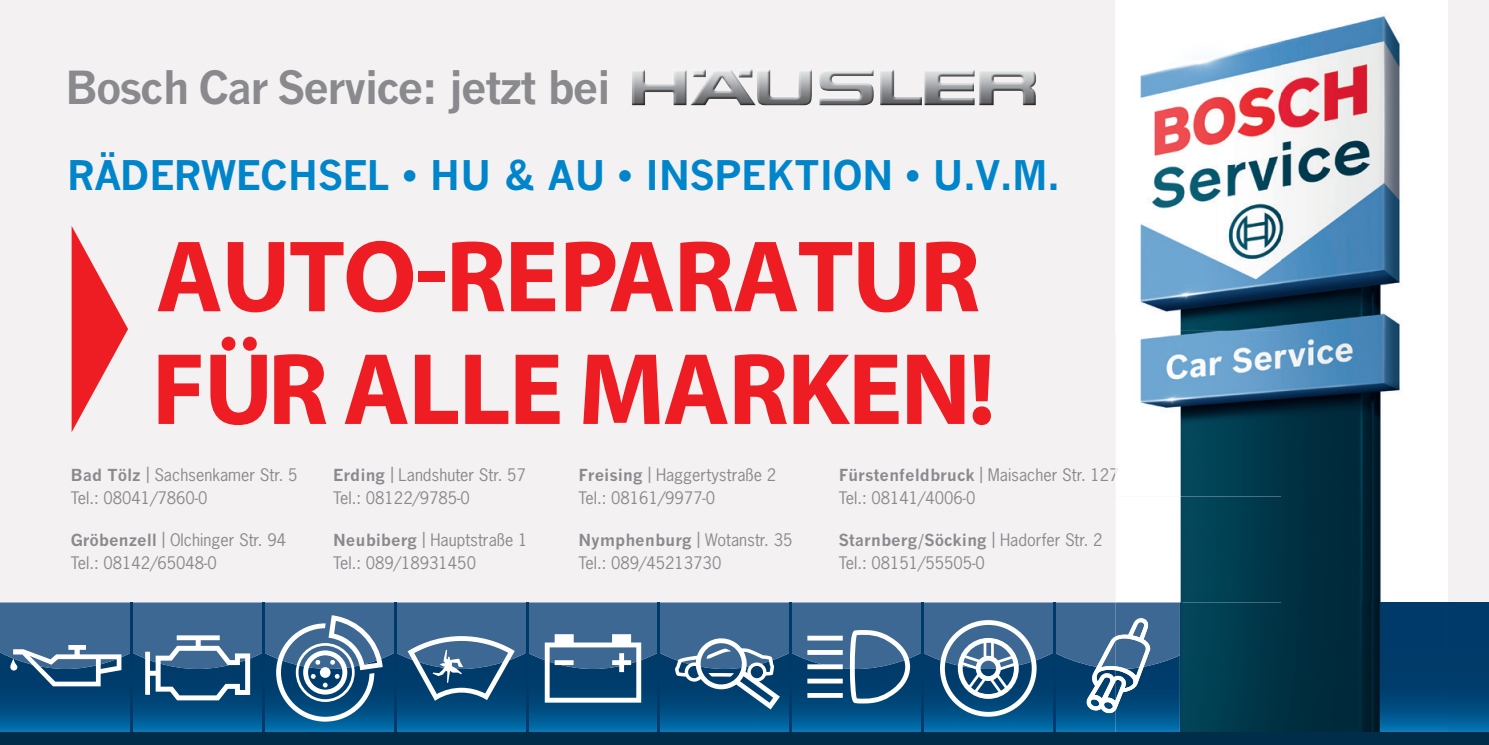
<style>
.page{position:relative;width:1489px;height:745px;background:#fff}
.page>*{position:absolute;margin:0;border:0;box-sizing:border-box;transform-origin:0 0}
.t1{font:700 102.5px/112.5px "Myriad Pro";letter-spacing:-.02em;color:#ee1d23}
.t2{font:700 44.75px "M News Gothic";letter-spacing:-.05em;color:#8a8a8e}
.t3{font:700 40px "M News Gothic";letter-spacing:-.01em;color:#0085cb}
.t4{font:16.25px/22.5px "News Gothic";color:#8a8a8e}
.t5{font:700 16.25px "M News Gothic";color:#8a8a8e}
.s1{font-family:"M News Gothic";font-weight:700}
.s2{font-family:"News Gothic";font-weight:400}
</style>
<div class="page">
<div style="left:0;top:0;width:1488px;height:602px;background:#f4f1f2"></div>
<div style="left:988px;top:468px;width:127px;height:13px;background:#f4f1f2"></div>
<img style="left:631px;top:69px;width:55px;height:36px">
<img style="left:690px;top:69px;width:65px;height:36px">
<img style="left:757px;top:69px;width:54px;height:36px">
<img style="left:819px;top:69px;width:54px;height:36px">
<img style="left:880px;top:69px;width:41px;height:36px">
<img style="left:924px;top:69px;width:50px;height:36px">
<img style="left:738px;top:69px;width:14px;height:8px">
<img style="left:979px;top:69px;width:56px;height:36px">
<svg style="left:72px;top:226px;width:56px;height:206px"></svg>
<svg style="left:1446px;top:602px;width:42px;height:129px"></svg>
<img style="left:1115px;top:0;width:165px;height:602px">
<img style="left:1280px;top:0;width:166px;height:602px">
<img style="left:1150px;top:668px;width:29px;height:63px">
<img style="left:1150px;top:602px;width:29px;height:66px">
<svg style="left:0;top:602px;width:1150px;height:129px"></svg>
<img style="left:1115px;top:618px;width:35px;height:91px">
<svg style="left:1115px;top:468px;width:2px;height:13px"></svg>
<img style="left:1179px;top:602px;width:267px;height:129px">
<div style="left:0;top:731px;width:1488px;height:13px;background:#002e4a"></div>
<h2 class="t2" style="left:66px;top:61px;width:546px">Bosch Car Service: jetzt bei</h2>
<h3 class="t3" style="left:67px;top:152px;width:993px">RÄDERWECHSEL • HU &amp; AU • INSPEKTION • U.V.M.</h3>
<h1 class="t1" style="left:152px;top:217px;width:845px">AUTO-REPARATUR<br>FÜR ALLE MARKEN!</h1>
<p class="t4" style="left:71px;top:463px;width:228px"><span class="s1">Bad Tölz</span> | Sachsenkamer Str. 5<br>Tel.: 08041/7860-0</p>
<p class="t4" style="left:333px;top:463px;width:194px"><span class="s1">Erding</span> | Landshuter Str. 57<br>Tel.: 08122/9785-0</p>
<p class="t4" style="left:578px;top:463px;width:199px"><span class="s1">Freising</span> | Haggertystraße 2<br>Tel.: 08161/9977-0</p>
<p class="t4" style="left:838px;top:463px;width:281px"><span class="s1">Fürstenfeldbruck</span> | Maisacher Str. 127<br>Tel.: 08141/4006-0</p>
<p class="t4" style="left:71px;top:528px;width:217px"><span class="s1">Gröbenzell</span> | Olchinger Str. 94<br>Tel.: 08142/65048-0</p>
<p class="t4" style="left:333px;top:528px;width:196px"><span class="s1">Neubiberg</span> | Hauptstraße 1<br>Tel.: 089/18931450</p>
<p class="t4" style="left:578px;top:528px;width:215px"><span class="s1">Nymphenburg</span> | Wotanstr. 35<br>Tel.: 089/45213730</p>
<p class="t5" style="left:838px;top:530px;width:265px">Starnberg/Söcking <sup>|</sup> <span class="s2">Hadorfer Str. 2</span></p>
<p class="t4" style="left:838px;top:550px;width:148px">Tel.: 08151/55505-0</p>
</div>
